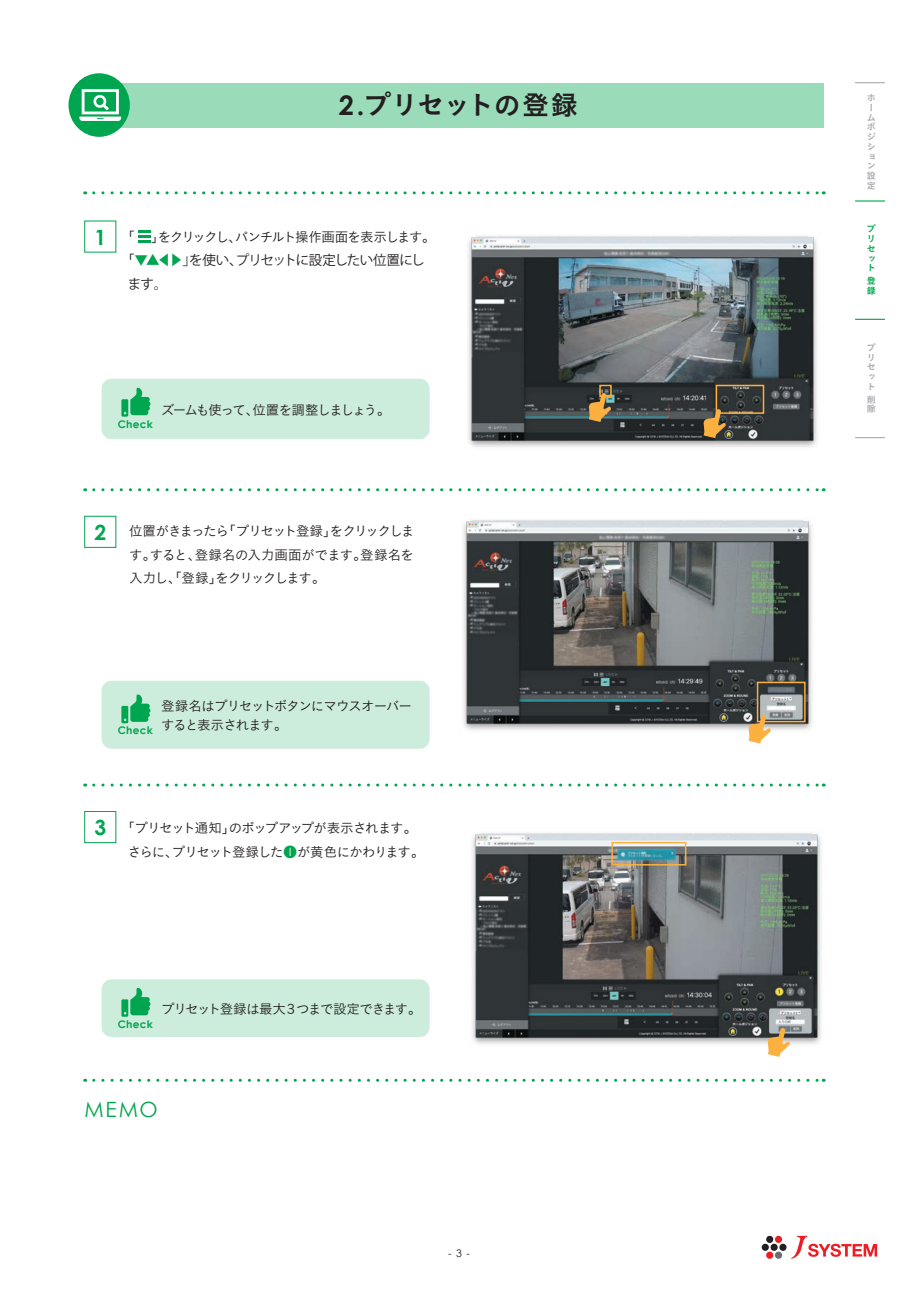
<style>
.page{position:relative;width:919px;height:1289px;background:#fff}
.page>*{position:absolute;margin:0;border:0;box-sizing:border-box;transform-origin:0 0}
.t1{font:27px "Koburina Go Std W6";color:#231f20}
.t2{font:21px "Century Gothic";color:#00a54f}
.t3{font:700 21px "Century Gothic";color:#00a54f}
.t4{font:13.5px/23.7px "Koburina Go Std W3";letter-spacing:-.09em;color:#231f20;text-align:justify}
.t5{font:13.5px/23.7px "Koburina Go Std W3";letter-spacing:-.07em;color:#231f20;text-align:center}
.t6{font:13.5px/23.7px "Koz Go Pr 6 N";letter-spacing:-.055em;color:#231f20}
.t7{font:700 10.5px "Century Gothic";letter-spacing:.03em;color:#00a54f}
.t8{font:10.5px "Century Gothic";color:#231f20}
.t9{font:9px/9.8px "Koburina Go Std W6";color:#a8a9ad}
.t10{font:9px/9.8px "Koburina Go Std W6";color:#00a54f}
.s1{font-family:"Century Gothic";font-weight:700}
.s2{font-family:"Koburina Go Std W3"}
.s3{font-family:"Koburina Go Std W3";color:#00a54f}
.s4{color:#00a54f}
</style>
<div class="page">
<div style="left:101px;top:680px;width:328px;height:68px;background:#cdeddc;border-radius:10px"></div>
<svg style="left:121px;top:694px;width:29px;height:29px"></svg>
<div style="left:116px;top:83px;width:707px;height:44px;background:#9adbb9"></div>
<div style="left:68px;top:73px;width:62px;height:64px;background:#00a54f;border-radius:50%"></div>
<svg style="left:94px;top:488px;width:730px;height:3px"></svg>
<svg style="left:94px;top:783px;width:730px;height:3px"></svg>
<div style="left:84px;top:811px;width:32px;height:32px;border:1px solid #00a54f"></div>
<svg style="left:94px;top:1078px;width:730px;height:3px"></svg>
<svg style="left:94px;top:191px;width:730px;height:3px"></svg>
<svg style="left:79px;top:89px;width:42px;height:32px"></svg>
<div style="left:101px;top:979px;width:328px;height:58px;background:#cdeddc;border-radius:10px"></div>
<svg style="left:121px;top:988px;width:29px;height:28px"></svg>
<div style="left:101px;top:379px;width:328px;height:60px;background:#cdeddc;border-radius:10px"></div>
<svg style="left:121px;top:388px;width:29px;height:28px"></svg>
<img style="left:472px;top:833px;width:349px;height:211px">
<img style="left:463px;top:520px;width:349px;height:210px">
<img style="left:468px;top:236px;width:349px;height:211px">
<svg style="left:138px;top:230px;width:12px;height:13px"></svg>
<div style="left:715px;top:385px;width:49px;height:29px;border:2px solid #fbb03f"></div>
<svg style="left:703px;top:409px;width:23px;height:29px"></svg>
<div style="left:599px;top:385px;width:12px;height:12px;border:2px solid #fbb03f"></div>
<svg style="left:588px;top:393px;width:23px;height:29px"></svg>
<div style="left:756px;top:681px;width:49px;height:41px;border:2px solid #fbb03f"></div>
<div style="left:611px;top:841px;width:75px;height:24px;border:2px solid #fbb03f"></div>
<svg style="left:748px;top:714px;width:23px;height:29px"></svg>
<svg style="left:767px;top:1027px;width:23px;height:29px"></svg>
<svg style="left:791px;top:1235px;width:86px;height:23px"></svg>
<svg style="left:761px;top:1243px;width:7px;height:7px"></svg>
<div style="left:779px;top:1243px;width:7px;height:7px;background:#231f20;border-radius:50%"></div>
<svg style="left:765px;top:1235px;width:17px;height:24px"></svg>
<svg style="left:855px;top:200px;width:29px;height:1px"></svg>
<svg style="left:855px;top:82px;width:29px;height:1px"></svg>
<svg style="left:855px;top:319px;width:29px;height:1px"></svg>
<svg style="left:855px;top:437px;width:29px;height:1px"></svg>
<h1 class="t1" style="left:339px;top:84px;width:241px"><span class="s1">2.</span>プリセットの登録</h1>
<h2 class="t3" style="left:94px;top:224px;width:13px">1</h2>
<p class="t4" style="left:121px;top:225px;width:316px">「　」をクリックし、パンチルト操作画面を表示します。</p>
<p class="t6" style="left:128px;top:249px;width:298px;text-indent:-7px"><span class="s2">「</span><span class="s3">▼</span><span class="s4">▲◀▶</span>」を使い、プリセットに設定したい位置にします。</p>
<p class="t7" style="left:118px;top:417px;width:37px">Check</p>
<p class="t4" style="left:161px;top:397px;width:231px">ズームも使って、位置を調整しましょう。</p>
<h2 class="t3" style="left:94px;top:519px;width:13px">2</h2>
<p class="t4" style="left:129px;top:519px;width:287px">位置がきまったら「プリセット登録」をクリックします。すると、登録名の入力画面がでます。登録名を入力し、「登録」をクリックします。</p>
<p class="t7" style="left:118px;top:724px;width:37px">Check</p>
<p class="t4" style="left:161px;top:696px;width:252px;line-height:19.2px">登録名はプリセットボタンにマウスオーバーすると表示されます。</p>
<h2 class="t3" style="left:94px;top:814px;width:13px">3</h2>
<p class="t5" style="left:121px;top:816px;width:305px">「プリセット通知」のポップアップが表示されます。さらに、プリセット登録した<span class="s4">❶</span>が黄色にかわります。</p>
<p class="t7" style="left:118px;top:1017px;width:37px">Check</p>
<p class="t4" style="left:161px;top:996px;width:262px">プリセット登録は最大３つまで設定できます。</p>
<h2 class="t2" style="left:84px;top:1096px;width:75px">MEMO</h2>
<p class="t8" style="left:448px;top:1246px;width:23px">- 3 -</p>
<p class="t9" style="left:866px;top:93px;width:10px">ホームポジション設定</p>
<p class="t10" style="left:866px;top:224px;width:10px">プリセット</p>
<p class="t10" style="left:866px;top:276px;width:10px">登録</p>
<p class="t9" style="left:866px;top:343px;width:10px">プリセット</p>
<p class="t9" style="left:866px;top:394px;width:10px">削除</p>
</div>
